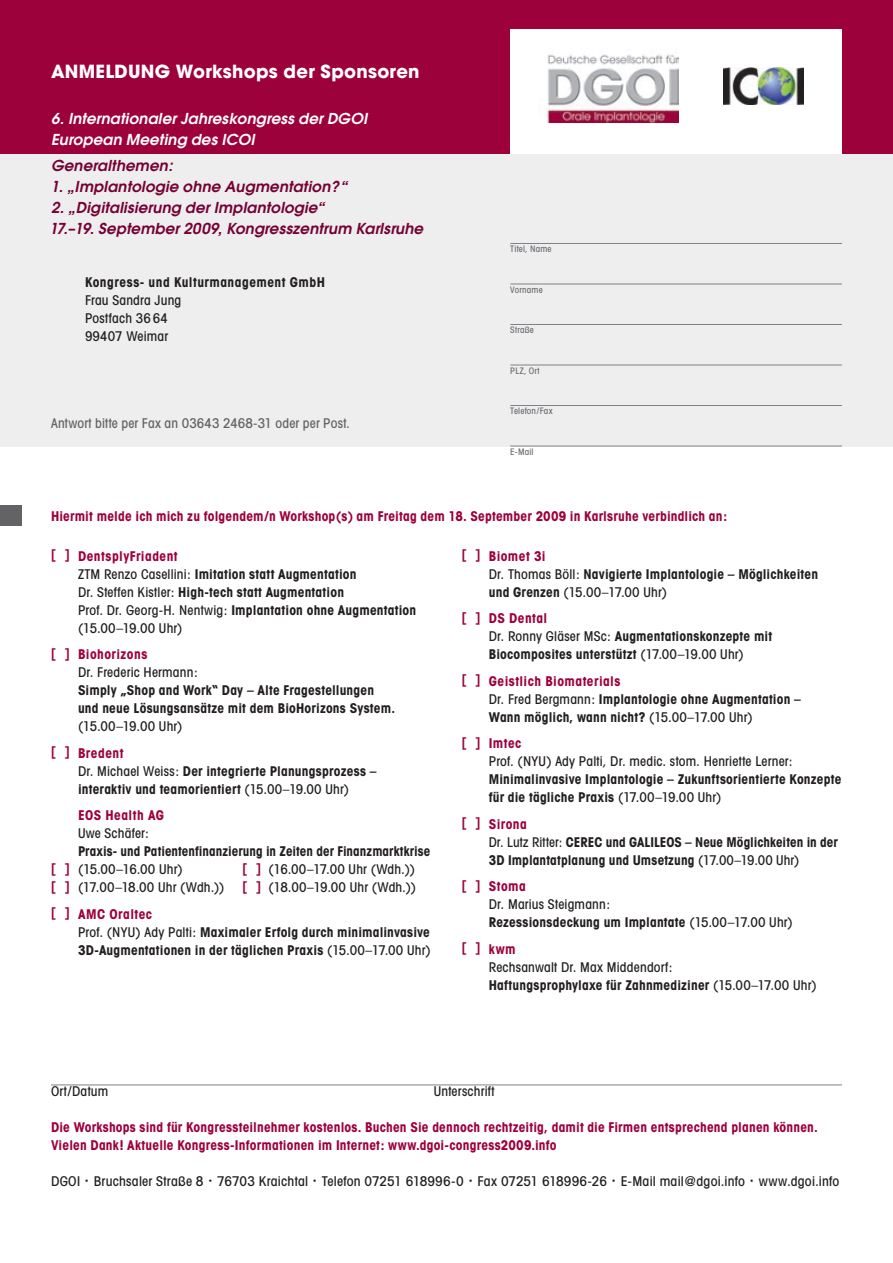
<style>
.page{position:relative;width:893px;height:1263px;background:#fff}
.page>*{position:absolute;margin:0;border:0;box-sizing:border-box;transform-origin:0 0}
.t1{font:700 18px "Avant Garde";letter-spacing:.015em;color:#fff}
.t2{font:italic 600 15px/21px "Avant Garde";letter-spacing:.01em;color:#750134}
.t3{font:italic 600 15px/21px "Avant Garde";letter-spacing:.01em;color:#fff}
.t4{font:700 condensed 13.5px/18px "Avant Garde";letter-spacing:.01em;color:#231f20}
.t5{font:500 condensed 13.5px/18px "Avant Garde";letter-spacing:.015em;color:#231f20}
.t6{font:700 condensed 13.5px/18px "Avant Garde";letter-spacing:.015em;color:#9d013c}
.t7{font:500 condensed 13.5px "Avant Garde";letter-spacing:.01em;color:#636366}
.t8{font:700 condensed 13.5px "Avant Garde";letter-spacing:.035em;color:#231f20}
.t9{font:500 condensed 9px "Avant Garde";letter-spacing:.025em;color:#6c6d70}
.s1{color:#9d013c}
.s2{font-weight:500}
.s3{font-weight:700}
.s4{font-weight:700;color:#9d013c}
.s5{font-size:21px}
</style>
<div class="page">
<div style="left:0;top:0;width:893px;height:446px;background:#eeeeef"></div>
<div style="left:0;top:0;width:893px;height:153px;background:#9d013c"></div>
<div style="left:510px;top:30px;width:332px;height:124px;background:#fff"></div>
<img style="left:724px;top:67px;width:79px;height:38px">
<img style="left:547px;top:54px;width:131px;height:69px">
<div style="left:0;top:505px;width:21px;height:20px;background:#636366"></div>
<hr style="left:51px;top:1084px;width:842px;height:1px;background:#808285">
<hr style="left:510px;top:243px;width:332px;height:1px;background:#808285">
<hr style="left:510px;top:284px;width:332px;height:1px;background:#808285">
<hr style="left:510px;top:324px;width:332px;height:1px;background:#808285">
<hr style="left:510px;top:365px;width:332px;height:1px;background:#808285">
<hr style="left:510px;top:405px;width:332px;height:1px;background:#808285">
<hr style="left:510px;top:446px;width:332px;height:1px;background:#808285">
<div style="left:842px;top:978px;width:50px;height:123px;background:#fff"></div>
<h1 class="t1" style="left:51px;top:60px;width:370px">ANMELDUNG Workshops der Sponsoren</h1>
<p class="t3" style="left:51px;top:108px;width:318px">6. Internationaler Jahreskongress der DGOI<br>European Meeting des ICOI</p>
<p class="t2" style="left:51px;top:154px;width:123px">Generalthemen:</p>
<p class="t2" style="left:51px;top:175px;width:298px">1. „Implantologie ohne Augmentation?“</p>
<p class="t2" style="left:49px;top:196px;width:375px">2. „Digitalisierung der Implantologie“<br>17.–19. September 2009, Kongresszentrum Karlsruhe</p>
<p class="t8" style="left:85px;top:274px;width:241px">Kongress- und Kulturmanagement GmbH</p>
<p class="t5" style="left:85px;top:291px;width:98px">Frau Sandra Jung<br>Postfach 3664<br>99407 Weimar</p>
<p class="t7" style="left:51px;top:414px;width:300px">Antwort bitte per Fax an 03643 2468-31 oder per Post.</p>
<p class="t9" style="left:510px;top:244px;width:43px">Titel, Name</p>
<p class="t9" style="left:510px;top:284px;width:34px">Vorname</p>
<p class="t9" style="left:510px;top:325px;width:25px">Straße</p>
<p class="t9" style="left:510px;top:365px;width:31px">PLZ, Ort</p>
<p class="t9" style="left:510px;top:406px;width:44px">Telefon/Fax</p>
<p class="t9" style="left:510px;top:446px;width:25px">E-Mail</p>
<p class="t6" style="left:51px;top:507px;width:678px">Hiermit melde ich mich zu folgendem/n Workshop(s) am Freitag dem 18. September 2009 in Karlsruhe verbindlich an:</p>
<p class="t4" style="left:78px;top:547px;width:340px;text-indent:-27px"><span class="s1">[ ] DentsplyFriadent<br></span><span class="s2">ZTM Renzo Casellini:</span> Imitation statt Augmentation<br><span class="s2">Dr. Steffen Kistler:</span> High-tech statt Augmentation<br><span class="s2">Prof. Dr. Georg-H. Nentwig:</span> Implantation ohne Augmentation <span class="s2">(15.00–19.00 Uhr)</span></p>
<p class="t6" style="left:51px;top:645px;width:98px">[ ] Biohorizons</p>
<p class="t5" style="left:78px;top:663px;width:121px">Dr. Frederic Hermann:</p>
<p class="t4" style="left:78px;top:681px;width:319px">Simply „Shop and Work“ Day – Alte Fragestellungen und neue Lösungsansätze mit dem BioHorizons System.</p>
<p class="t5" style="left:78px;top:717px;width:106px">(15.00–19.00 Uhr)</p>
<p class="t4" style="left:78px;top:744px;width:300px;text-indent:-27px"><span class="s1">[ ] Bredent<br></span><span class="s2">Dr. Michael Weiss:</span> Der integrierte Planungsprozess – interaktiv und teamorientiert <span class="s2">(15.00–19.00 Uhr)</span></p>
<p class="t6" style="left:78px;top:806px;width:87px">EOS Health AG</p>
<p class="t5" style="left:78px;top:824px;width:72px">Uwe Schäfer:</p>
<p class="t4" style="left:51px;top:842px;width:381px;text-indent:27px">Praxis- und Patientenfinanzierung in Zeiten der Finanzmarktkrise <span class="s1">[ ]</span> <span class="s2">(15.00–16.00 Uhr)</span></p>
<p class="t4" style="left:489px;top:547px;width:331px;text-indent:-27px"><span class="s1">[ ] Biomet 3i<br></span><span class="s2">Dr. Thomas Böll:</span> Navigierte Implantologie – Möglichkeiten und Grenzen <span class="s2">(15.00–17.00 Uhr)</span></p>
<p class="t4" style="left:489px;top:609px;width:285px;text-indent:-27px"><span class="s1">[ ] DS Dental<br></span><span class="s2">Dr. Ronny Gläser MSc:</span> Augmentationskonzepte mit<br>Biocomposites unterstützt <span class="s2">(17.00–19.00 Uhr)</span></p>
<p class="t4" style="left:489px;top:672px;width:314px;text-indent:-27px"><span class="s1">[ ] Geistlich Biomaterials<br></span><span class="s2">Dr. Fred Bergmann:</span> Implantologie ohne Augmentation –<br>Wann möglich, wann nicht? <span class="s2">(15.00–17.00 Uhr)</span></p>
<p class="t6" style="left:462px;top:734px;width:61px">[ ] Imtec</p>
<p class="t5" style="left:489px;top:752px;width:305px">Prof. (NYU) Ady Palti, Dr. medic. stom. Henriette Lerner:</p>
<p class="t4" style="left:489px;top:770px;width:354px">Minimalinvasive Implantologie – Zukunftsorientierte Konzepte für die tägliche Praxis <span class="s2">(17.00–19.00 Uhr)</span></p>
<p class="t4" style="left:489px;top:815px;width:351px;text-indent:-27px"><span class="s1">[ ] Sirona<br></span><span class="s2">Dr. Lutz Ritter:</span> CEREC und GALILEOS – Neue Möglichkeiten in der<br>3D Implantatplanung und Umsetzung <span class="s2">(17.00–19.00 Uhr)</span></p>
<p class="t6" style="left:462px;top:877px;width:66px">[ ] Stoma</p>
<p class="t5" style="left:489px;top:895px;width:306px">Dr. Marius Steigmann:<br><span class="s3">Rezessionsdeckung um Implantate</span> (15.00–17.00 Uhr)</p>
<p class="t6" style="left:462px;top:940px;width:55px">[ ] kwm</p>
<p class="t5" style="left:489px;top:958px;width:329px">Rechsanwalt Dr. Max Middendorf:<br><span class="s3">Haftungsprophylaxe für Zahnmediziner</span> (15.00–17.00 Uhr)</p>
<p class="t5" style="left:242px;top:860px;width:174px"><span class="s4">[ ]</span> (16.00–17.00 Uhr (Wdh.))</p>
<p class="t5" style="left:51px;top:878px;width:175px"><span class="s4">[ ]</span> (17.00–18.00 Uhr (Wdh.))</p>
<p class="t5" style="left:242px;top:878px;width:175px"><span class="s4">[ ]</span> (18.00–19.00 Uhr (Wdh.))</p>
<p class="t4" style="left:78px;top:905px;width:354px;text-indent:-27px"><span class="s1">[ ] AMC Oraltec<br></span><span class="s2">Prof. (NYU) Ady Palti:</span> Maximaler Erfolg durch minimalinvasive<br>3D-Augmentationen in der täglichen Praxis <span class="s2">(15.00–17.00 Uhr)</span></p>
<p class="t5" style="left:51px;top:1082px;width:59px">Ort/Datum</p>
<p class="t5" style="left:434px;top:1082px;width:62px">Unterschrift</p>
<p class="t6" style="left:51px;top:1118px;width:768px">Die Workshops sind für Kongressteilnehmer kostenlos. Buchen Sie dennoch rechtzeitig, damit die Firmen entsprechend planen können.<br>Vielen Dank! Aktuelle Kongress-Informationen im Internet: www.dgoi-congress2009.info</p>
<p class="t5" style="left:51px;top:1172px;width:790px">DGOI <span class="s5">·</span> Bruchsaler Straße 8 <span class="s5">·</span> 76703 Kraichtal <span class="s5">·</span> Telefon 07251 618996-0 <span class="s5">·</span> Fax 07251 618996-26 <span class="s5">·</span> E-Mail mail@dgoi.info <span class="s5">·</span> www.dgoi.info</p>
</div>
